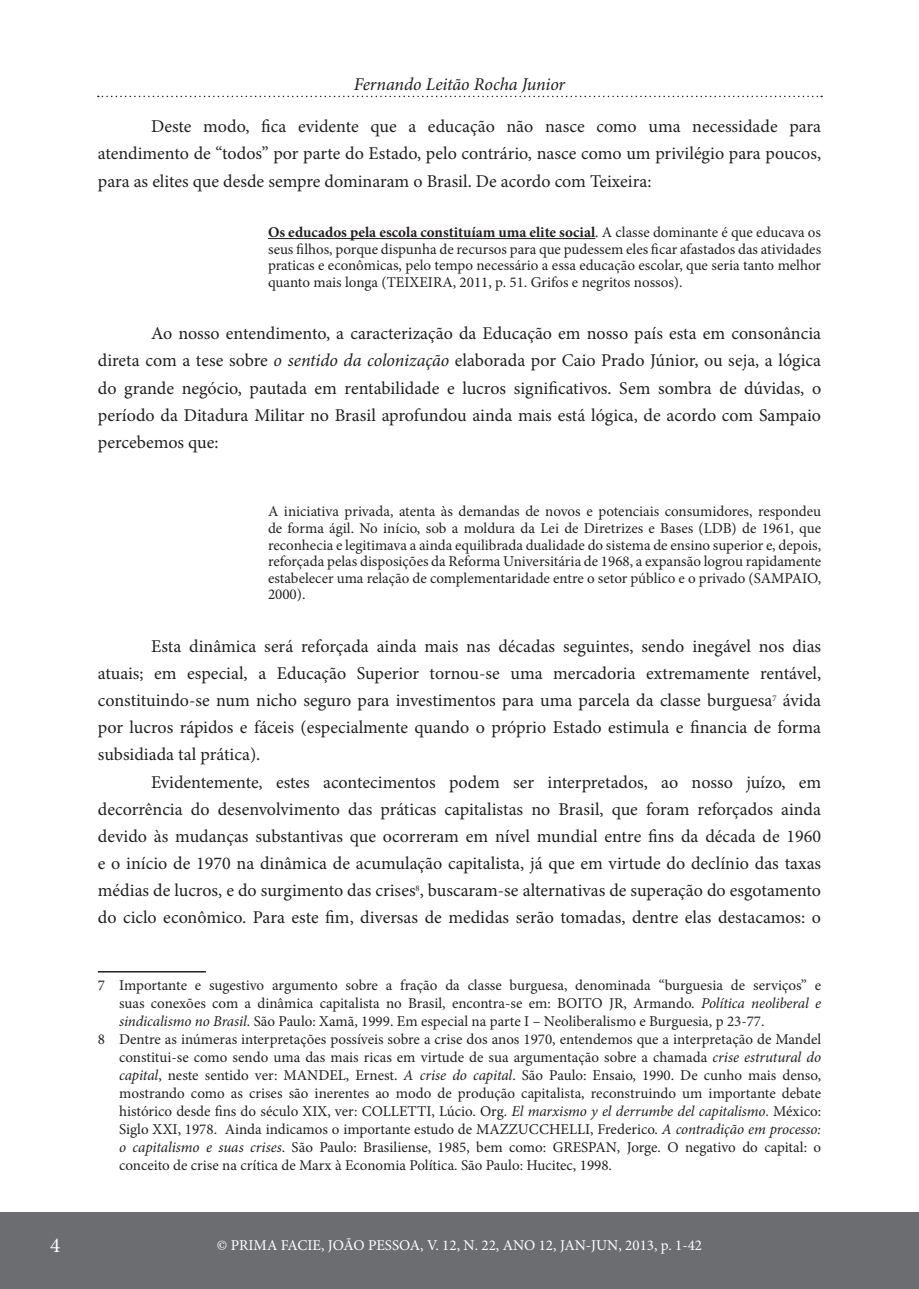
<style>
.page{position:relative;width:919px;height:1289px;background:#fff}
.page>*{position:absolute;margin:0;border:0;box-sizing:border-box;transform-origin:0 0}
.t1{font:21px "Minion Pro";color:#fff}
.prima_corpo{font:18px/27.2px "Minion Pro";color:#231f20;text-align:justify}
.t2{font:italic 18px "Minion Pro";letter-spacing:-.005em;color:#231f20}
.prima_rodape{font:15px/18px "Minion Pro";color:#231f20;text-align:justify}
.prima_citacao{font:15px/16.5px "Minion Pro";color:#231f20;text-align:justify}
.t3{font:15px "Minion Pro";color:#fff}
.s1{font-weight:700}
.s2{font-style:italic}
</style>
<div class="page">
<div style="left:906px;top:1212px;width:12px;height:76px;background:#6c6d70"></div>
<div style="left:0;top:1212px;width:906px;height:76px;background:#6c6d70"></div>
<svg style="left:98px;top:96px;width:724px;height:1px"></svg>
<hr style="left:268px;top:238px;width:327px;height:1px;background:#231f20">
<hr style="left:98px;top:971px;width:108px;height:1px;background:#231f20">
<p class="t2" style="left:354px;top:72px;width:213px">Fernando Leitão Rocha Junior</p>
<p class="prima_corpo" style="left:98px;top:113px;width:724px;text-indent:53px">Deste modo, fica evidente que a educação não nasce como uma necessidade para atendimento de “todos” por parte do Estado, pelo contrário, nasce como um privilégio para poucos, para as elites que desde sempre dominaram o Brasil. De acordo com Teixeira:</p>
<p class="prima_citacao" style="left:268px;top:224px;width:554px"><span class="s1">Os educados pela escola constituíam uma elite social</span>. A classe dominante é que educava os seus filhos, porque dispunha de recursos para que pudessem eles ficar afastados das atividades praticas e econômicas, pelo tempo necessário a essa educação escolar, que seria tanto melhor quanto mais longa (TEIXEIRA, 2011, p. 51. Grifos e negritos nossos).</p>
<p class="prima_corpo" style="left:98px;top:320px;width:724px;text-indent:53px">Ao nosso entendimento, a caracterização da Educação em nosso país esta em consonância direta com a tese sobre <span class="s2">o sentido da colonização</span> elaborada por Caio Prado Júnior, ou seja, a lógica do grande negócio, pautada em rentabilidade e lucros significativos. Sem sombra de dúvidas, o período da Ditadura Militar no Brasil aprofundou ainda mais está lógica, de acordo com Sampaio percebemos que:</p>
<p class="prima_citacao" style="left:268px;top:503px;width:554px">A iniciativa privada, atenta às demandas de novos e potenciais consumidores, respondeu de forma ágil. No início, sob a moldura da Lei de Diretrizes e Bases (LDB) de 1961, que reconhecia e legitimava a ainda equilibrada dualidade do sistema de ensino superior e, depois, reforçada pelas disposições da Reforma Universitária de 1968, a expansão logrou rapidamente estabelecer uma relação de complementaridade entre o setor público e o privado (SAMPAIO, 2000).</p>
<p class="prima_corpo" style="left:98px;top:632px;width:724px;text-indent:53px">Esta dinâmica será reforçada ainda mais nas décadas seguintes, sendo inegável nos dias atuais; em especial, a Educação Superior tornou-se uma mercadoria extremamente rentável, constituindo-se num nicho seguro para investimentos para uma parcela da classe burguesa<sup>7</sup> ávida por lucros rápidos e fáceis (especialmente quando o próprio Estado estimula e financia de forma subsidiada tal prática).</p>
<p class="prima_corpo" style="left:98px;top:768px;width:724px;text-indent:53px">Evidentemente, estes acontecimentos podem ser interpretados, ao nosso juízo, em decorrência do desenvolvimento das práticas capitalistas no Brasil, que foram reforçados ainda devido às mudanças substantivas que ocorreram em nível mundial entre fins da década de 1960 e o início de 1970 na dinâmica de acumulação capitalista, já que em virtude do declínio das taxas médias de lucros, e do surgimento das crises<sup>8</sup>, buscaram-se alternativas de superação do esgotamento do ciclo econômico. Para este fim, diversas de medidas serão tomadas, dentre elas destacamos: o</p>
<p class="prima_rodape" style="left:119px;top:976px;width:703px;text-indent:-21px">7 Importante e sugestivo argumento sobre a fração da classe burguesa, denominada “burguesia de serviços” e suas conexões com a dinâmica capitalista no Brasil, encontra-se em: BOITO JR, Armando. <span class="s2">Política neoliberal e sindicalismo no Brasil</span>. São Paulo: Xamã, 1999. Em especial na parte I – Neoliberalismo e Burguesia, p 23-77.</p>
<p class="prima_rodape" style="left:119px;top:1030px;width:703px;text-indent:-21px">8 Dentre as inúmeras interpretações possíveis sobre a crise dos anos 1970, entendemos que a interpretação de Mandel constitui-se como sendo uma das mais ricas em virtude de sua argumentação sobre a chamada <span class="s2">crise estrutural do capital</span>, neste sentido ver: MANDEL, Ernest. <span class="s2">A crise do capital</span>. São Paulo: Ensaio, 1990. De cunho mais denso, mostrando como as crises são inerentes ao modo de produção capitalista, reconstruindo um importante debate histórico desde fins do século XIX, ver: COLLETTI, Lúcio. Org. <span class="s2">El marxismo y el derrumbe del capitalismo</span>. México:<br>Siglo XXI, 1978. Ainda indicamos o importante estudo de MAZZUCCHELLI, Frederico. <span class="s2">A contradição em processo: o capitalismo e suas crises</span>. São Paulo: Brasiliense, 1985, bem como: GRESPAN, Jorge. O negativo do capital: o conceito de crise na crítica de Marx à Economia Política. São Paulo: Hucitec, 1998.</p>
<p class="t1" style="left:50px;top:1231px;width:12px">4</p>
<p class="t3" style="left:217px;top:1234px;width:486px">© PRIMA FACIE, JOÃO PESSOA, V. 12, N. 22, ANO 12, JAN-JUN, 2013, p. 1-42</p>
</div>
